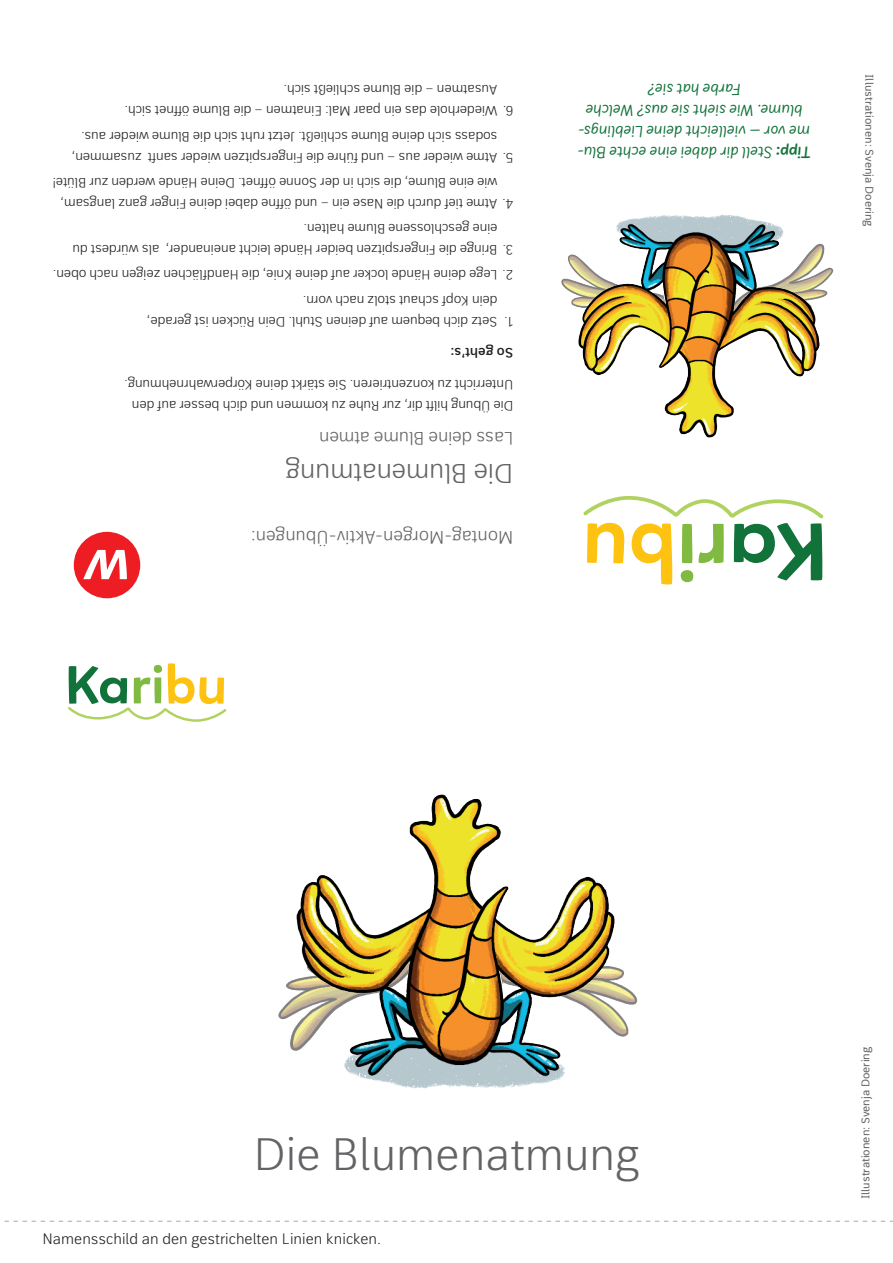
<style>
.page{position:relative;width:893px;height:1263px;background:#fff}
.page>*{position:absolute;margin:0;border:0;box-sizing:border-box;transform-origin:0 0}
.t1{font:300 45px "bs Thomas Sans 1";color:#636366}
.t2{font:300 27px "bs Thomas Sans 1";letter-spacing:-.01em;color:#636366}
.t3{font:300 18px "bs Thomas Sans 1";color:#636366}
.t4{font:16.5px/21px "bs Jannis Hand 1";letter-spacing:-.01em;color:#11723a;text-align:center}
.t5{font:300 15px "bs Thomas Sans 1";color:#231f20}
.t6{font:300 13.5px/21px "bs Thomas Sans 1";letter-spacing:-.01em;color:#231f20}
.t7{font:600 13.5px "bs Thomas Sans 1";letter-spacing:-.01em;color:#231f20}
.t8{font:11.1px "bs Thomas Sans 1";color:#636366}
.s1{font-weight:700}
</style>
<div class="page">
<svg style="left:4px;top:1221px;width:889px;height:1px"></svg>
<svg style="left:68px;top:663px;width:158px;height:59px"></svg>
<img style="left:278px;top:794px;width:360px;height:295px">
<svg style="left:583px;top:496px;width:240px;height:89px"></svg>
<div style="left:74px;top:532px;width:66px;height:66px;background:#ee1d23;border-radius:50%"></div>
<svg style="left:83px;top:550px;width:44px;height:29px"></svg>
<img style="left:561px;top:215px;width:273px;height:223px">
<p class="t6" style="left:498px;top:121px;width:374px;text-indent:-16px;rotate:-180deg">6. Wiederhole das ein paar Mal: Einatmen – die Blume öffnet sich.<br>Ausatmen – die Blume schließt sich.</p>
<p class="t4" style="left:811px;top:162px;width:235px;rotate:-180deg"><span class="s1">Tipp:</span> Stell dir dabei eine echte Blu&shy;me vor – vielleicht deine Lieblings&shy;blume. Wie sieht sie aus? Welche<br>Farbe hat sie?</p>
<p class="t6" style="left:513px;top:167px;width:443px;text-align:center;rotate:-180deg">5. Atme wieder aus – und führe die Fingerspitzen wieder sanft zusammen, sodass sich deine Blume schließt. Jetzt ruht sich die Blume wieder aus.</p>
<p class="t6" style="left:498px;top:213px;width:446px;text-indent:-16px;rotate:-180deg">4. Atme tief durch die Nase ein – und öffne dabei deine Finger ganz langsam, wie eine Blume, die sich in der Sonne öffnet. Deine Hände werden zur Blüte!</p>
<p class="t6" style="left:498px;top:259px;width:426px;text-indent:-16px;rotate:-180deg">3. Bringe die Fingerspitzen beider Hände leicht aneinander, als würdest du eine geschlossene Blume halten.</p>
<p class="t6" style="left:513px;top:285px;width:462px;rotate:-180deg">2. Lege deine Hände locker auf deine Knie, die Handflächen zeigen nach oben.</p>
<p class="t6" style="left:498px;top:310px;width:196px;rotate:-180deg">dein Kopf schaut stolz nach vorn.</p>
<p class="t6" style="left:498px;top:331px;width:352px;rotate:-180deg">Setz dich bequem auf deinen Stuhl. Dein Rücken ist gerade,</p>
<p class="t6" style="left:513px;top:331px;width:11px;rotate:-180deg">1.</p>
<p class="t7" style="left:513px;top:361px;width:64px;rotate:-180deg">So geht’s:</p>
<p class="t6" style="left:513px;top:415px;width:390px;rotate:-180deg">Die Übung hilft dir, zur Ruhe zu kommen und dich besser auf den<br>Unterricht zu konzentrieren. Sie stärkt deine Körperwahrnehmung.</p>
<h3 class="t3" style="left:513px;top:450px;width:196px;rotate:-180deg">Lass deine Blume atmen</h3>
<h2 class="t2" style="left:513px;top:490px;width:229px;rotate:-180deg">Die Blumenatmung</h2>
<h3 class="t3" style="left:513px;top:548px;width:264px;rotate:-180deg">Montag-Morgen-Aktiv-Übungen:</h3>
<p class="t8" style="left:876px;top:74px;width:154px;rotate:90deg">Illustrationen: Svenja Doering</p>
<h1 class="t1" style="left:253px;top:1126px;width:388px">Die Blumenatmung</h1>
<p class="t5" style="left:43px;top:1230px;width:340px">Namensschild an den gestrichelten Linien knicken.</p>
<p class="t8" style="left:859px;top:1199px;width:154px;rotate:-90deg">Illustrationen: Svenja Doering</p>
</div>
